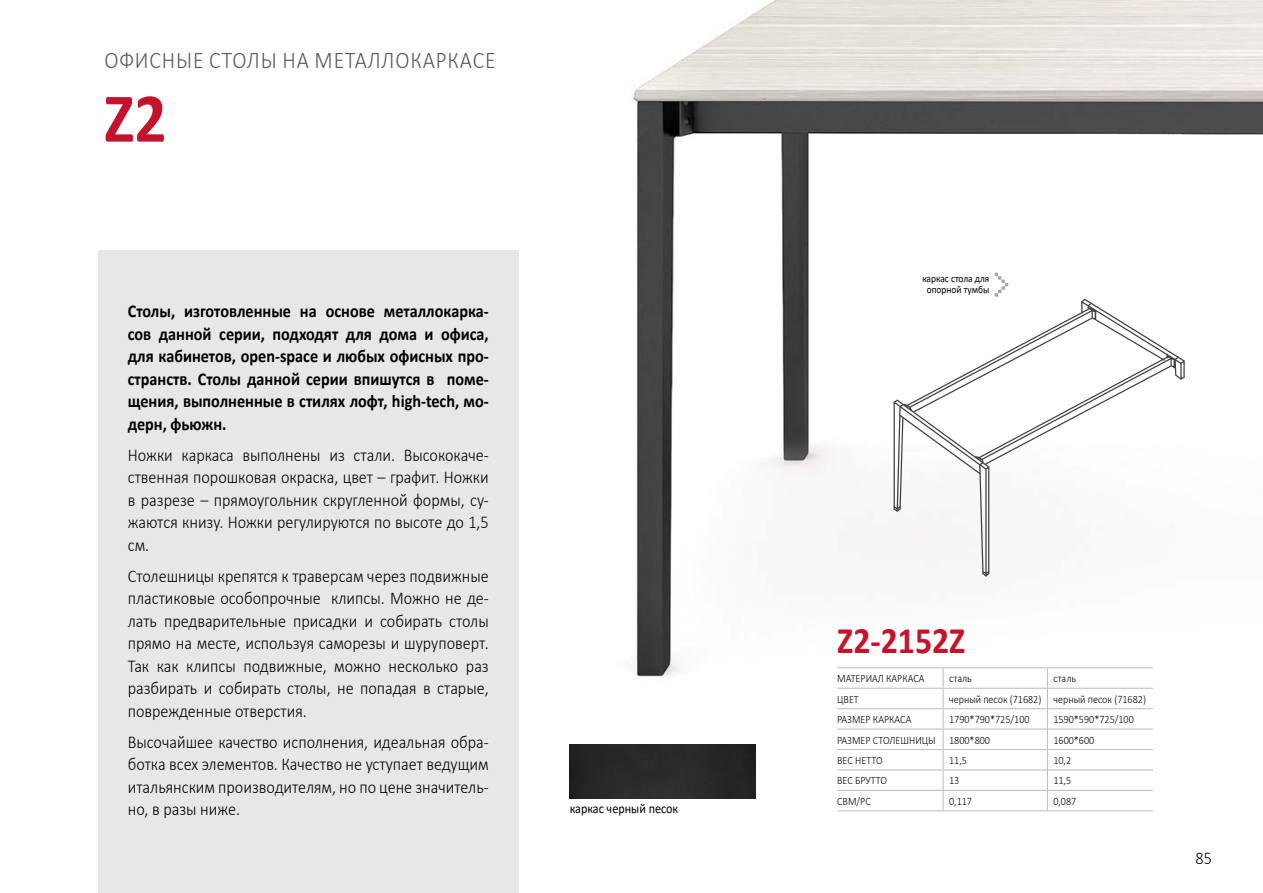
<style>
.page{position:relative;width:1263px;height:893px;background:#fff}
.page>*{position:absolute;margin:0;border:0;box-sizing:border-box;transform-origin:0 0}
.t1{font:700 70.5px "Calibri";color:#c4132a;scale:.9 1}
.t2{font:700 37.5px "Calibri";color:#c4132a;scale:.9 1}
.t3{font:300 24px "Calibri";letter-spacing:.04em;color:#58595b;scale:.9 1}
.t4{font:300 18px/22.5px "Calibri";color:#000;text-align:justify;scale:.9 1}
.t5{font:700 18px/22.5px "Calibri";color:#000;text-align:justify;scale:.9 1}
.t6{font:13.5px "Calibri";color:#000;scale:.9 1}
.t7{font:300 11.25px "Calibri";color:#000;scale:.9 1}
.t8{font:10.5px/10.5px "Calibri";color:#000;text-align:center;scale:.9 1}
</style>
<div class="page">
<img style="left:633px;top:0;width:630px;height:710px">
<div style="left:98px;top:251px;width:421px;height:642px;background:#e6e7e8"></div>
<div style="left:570px;top:745px;width:185px;height:53px;background:#27282a"></div>
<hr style="left:944px;top:688px;width:103px;height:1px;background:#bcbec0">
<hr style="left:1048px;top:688px;width:105px;height:1px;background:#bcbec0">
<hr style="left:944px;top:708px;width:103px;height:1px;background:#bcbec0">
<hr style="left:1048px;top:708px;width:105px;height:1px;background:#bcbec0">
<hr style="left:944px;top:729px;width:103px;height:1px;background:#bcbec0">
<hr style="left:1048px;top:729px;width:105px;height:1px;background:#bcbec0">
<hr style="left:944px;top:749px;width:103px;height:1px;background:#bcbec0">
<hr style="left:1048px;top:749px;width:105px;height:1px;background:#bcbec0">
<hr style="left:944px;top:769px;width:103px;height:1px;background:#bcbec0">
<hr style="left:1048px;top:769px;width:105px;height:1px;background:#bcbec0">
<hr style="left:944px;top:790px;width:103px;height:1px;background:#bcbec0">
<hr style="left:1048px;top:790px;width:105px;height:1px;background:#bcbec0">
<hr style="left:944px;top:810px;width:103px;height:1px;background:#bcbec0">
<hr style="left:1047px;top:810px;width:106px;height:1px;background:#bcbec0">
<hr style="left:944px;top:667px;width:103px;height:1px;background:#bcbec0">
<hr style="left:1047px;top:667px;width:106px;height:1px;background:#bcbec0">
<hr style="left:837px;top:667px;width:107px;height:1px;background:#bcbec0">
<hr style="left:942px;top:668px;width:2px;height:20px;background:#bcbec0">
<hr style="left:837px;top:688px;width:107px;height:1px;background:#bcbec0">
<svg style="left:942px;top:689px;width:2px;height:19px"></svg>
<hr style="left:837px;top:708px;width:107px;height:1px;background:#bcbec0">
<hr style="left:942px;top:709px;width:2px;height:20px;background:#bcbec0">
<hr style="left:837px;top:729px;width:107px;height:1px;background:#bcbec0">
<hr style="left:837px;top:749px;width:107px;height:1px;background:#bcbec0">
<svg style="left:942px;top:730px;width:2px;height:39px"></svg>
<hr style="left:837px;top:769px;width:107px;height:1px;background:#bcbec0">
<hr style="left:942px;top:770px;width:2px;height:20px;background:#bcbec0">
<hr style="left:837px;top:790px;width:107px;height:1px;background:#bcbec0">
<svg style="left:942px;top:791px;width:2px;height:19px"></svg>
<svg style="left:1047px;top:668px;width:1px;height:142px"></svg>
<hr style="left:837px;top:810px;width:107px;height:1px;background:#bcbec0">
<svg style="left:893px;top:299px;width:292px;height:278px"></svg>
<svg style="left:995px;top:273px;width:13px;height:24px"></svg>
<h3 class="t3" style="left:104px;top:45px;width:436px">ОФИСНЫЕ СТОЛЫ НА МЕТАЛЛОКАРКАСЕ</h3>
<h1 class="t1" style="left:104px;top:68px;width:71px">Z2</h1>
<p class="t5" style="left:128px;top:300px;width:403px">Столы, изготовленные на основе металлокарка&shy;сов данной серии, подходят для дома и офиса, для кабинетов, open-space и любых офисных про&shy;странств. Столы данной серии впишутся в поме&shy;щения, выполненные в стилях лофт, high-tech, мо&shy;дерн, фьюжн.</p>
<p class="t4" style="left:128px;top:443px;width:403px">Ножки каркаса выполнены из стали. Высококаче&shy;ственная порошковая окраска, цвет – графит. Ножки в разрезе – прямоугольник скругленной формы, су&shy;жаются книзу. Ножки регулируются по высоте до 1,5 см.</p>
<p class="t4" style="left:128px;top:564px;width:403px">Столешницы крепятся к траверсам через подвижные пластиковые особопрочные клипсы. Можно не де&shy;лать предварительные присадки и собирать столы прямо на месте, используя саморезы и шуруповерт.<br>Так как клипсы подвижные, можно несколько раз разбирать и собирать столы, не попадая в старые, поврежденные отверстия.</p>
<p class="t4" style="left:128px;top:730px;width:403px">Высочайшее качество исполнения, идеальная обра&shy;ботка всех элементов. Качество не уступает ведущим итальянским производителям, но по цене значитель&shy;но, в разы ниже.</p>
<p class="t6" style="left:570px;top:799px;width:122px">каркас черный песок</p>
<p class="t8" style="left:922px;top:273px;width:76px">каркас стола для опорной тумбы</p>
<h2 class="t2" style="left:837px;top:614px;width:144px">Z2-2152Z</h2>
<p class="t7" style="left:837px;top:671px;width:99px">МАТЕРИАЛ КАРКАСА</p>
<p class="t7" style="left:949px;top:671px;width:27px">сталь</p>
<p class="t7" style="left:1053px;top:671px;width:27px">сталь</p>
<p class="t7" style="left:837px;top:692px;width:26px">ЦВЕТ</p>
<p class="t7" style="left:949px;top:692px;width:220px">черный песок (71682) черный песок (71682)</p>
<p class="t7" style="left:837px;top:712px;width:84px">РАЗМЕР КАРКАСА</p>
<p class="t7" style="left:949px;top:712px;width:91px">1790*790*725/100</p>
<p class="t7" style="left:1053px;top:712px;width:91px">1590*590*725/100</p>
<p class="t7" style="left:837px;top:733px;width:171px">РАЗМЕР СТОЛЕШНИЦЫ 1800*800</p>
<p class="t7" style="left:1053px;top:733px;width:47px">1600*600</p>
<p class="t7" style="left:837px;top:753px;width:52px">ВЕС НЕТТО</p>
<p class="t7" style="left:949px;top:753px;width:21px">11,5</p>
<p class="t7" style="left:1053px;top:753px;width:21px">10,2</p>
<p class="t7" style="left:837px;top:774px;width:57px">ВЕС БРУТТО</p>
<p class="t7" style="left:949px;top:774px;width:13px">13</p>
<p class="t7" style="left:1053px;top:774px;width:21px">11,5</p>
<p class="t7" style="left:837px;top:794px;width:39px">CBM/PC</p>
<p class="t7" style="left:949px;top:794px;width:27px">0,117</p>
<p class="t7" style="left:1053px;top:794px;width:27px">0,087</p>
<p class="t4" style="left:1195px;top:846px;width:20px">85</p>
</div>
